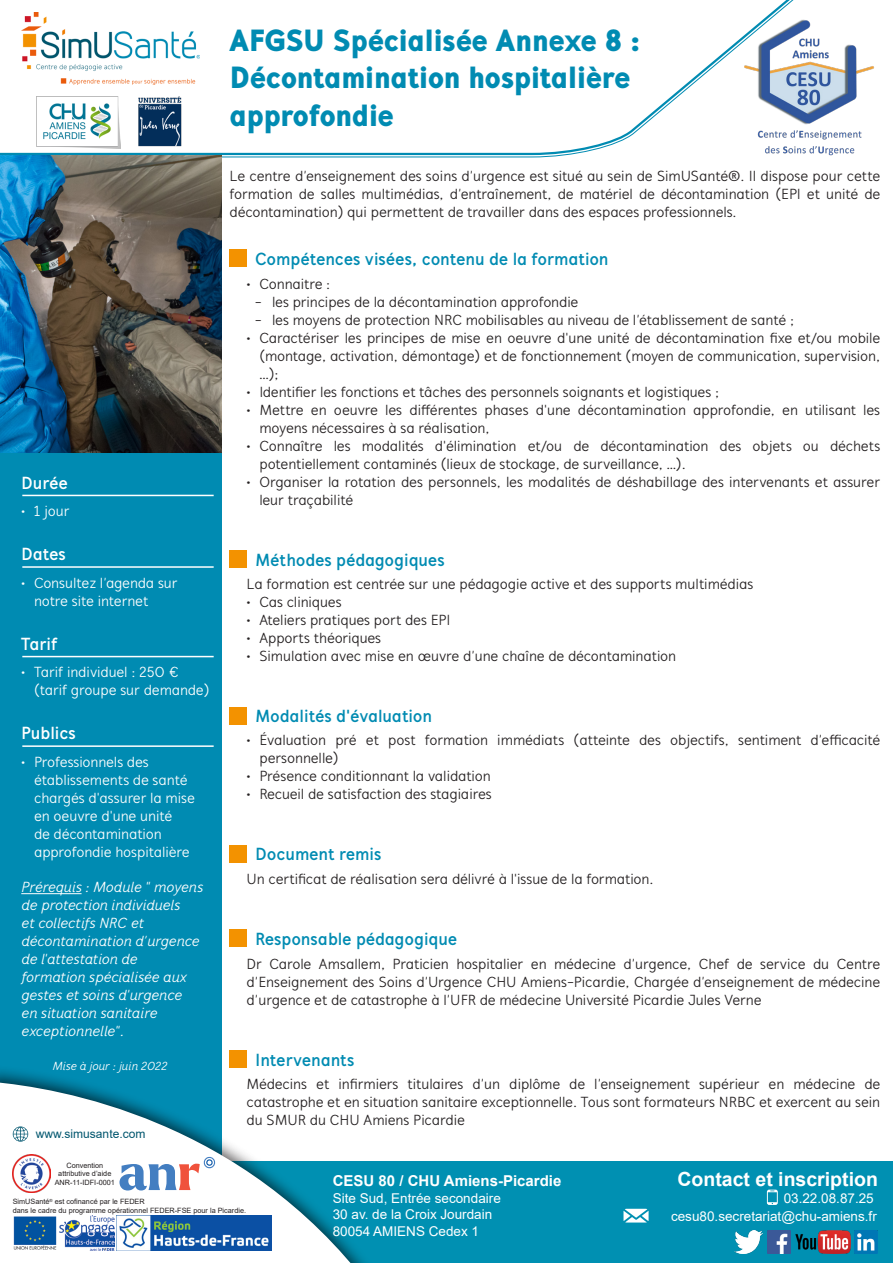
<style>
.page{position:relative;width:893px;height:1263px;background:#fff}
.page>*{position:absolute;margin:0;border:0;box-sizing:border-box;transform-origin:0 0}
.t1{font:900 31.5px/37.8px "Mucho Sans";letter-spacing:-.01em;color:#008bb2}
.t2{font:700 19.5px "Arial";color:#fff}
.t3{font:700 18px "Mucho Sans";letter-spacing:-.005em;color:#008bb2}
.t4{font:700 18px "Mucho Sans";color:#fff}
.t5{font:15px/18px "Mucho Sans";letter-spacing:-.01em;color:#231f20;text-align:justify}
.t6{font:15px/18px "Mucho Sans";letter-spacing:-.005em;color:#fff}
.t7{font:italic 15px/18px "Mucho Sans";color:#fff}
.t8{font:700 15px "Arial";color:#fff}
.t9{font:13.5px/16.5px "Arial";color:#fff;text-align:right}
.t10{font:italic 12px "Mucho Sans";color:#fff}
.t11{font:12px "Arial";color:#00566e}
.t12{font:7.35px/8.7px "Arial";color:#231f20;text-align:center}
</style>
<div class="page">
<div style="left:0;top:14px;width:221px;height:1162px;background:#008bb2"></div>
<div style="left:0;top:1161px;width:893px;height:102px;background:#0090b2"></div>
<div style="left:0;top:1064px;width:382px;height:199px;background:#231f20;opacity:.75"></div>
<svg style="left:0;top:1082px;width:370px;height:181px;fill:#fff"></svg>
<svg style="left:767px;top:1189px;width:11px;height:16px"></svg>
<svg style="left:623px;top:1209px;width:26px;height:13px"></svg>
<img style="left:795px;top:1230px;width:55px;height:23px">
<img style="left:855px;top:1230px;width:23px;height:23px">
<img style="left:734px;top:1230px;width:29px;height:23px">
<img style="left:767px;top:1230px;width:23px;height:23px">
<svg style="left:0;top:0;width:794px;height:156px"></svg>
<img style="left:744px;top:16px;width:130px;height:140px">
<img style="left:13px;top:1154px;width:37px;height:38px">
<svg style="left:119px;top:1156px;width:97px;height:34px;background:#c5c9db"></svg>
<img style="left:13px;top:1216px;width:44px;height:34px">
<img style="left:60px;top:1216px;width:54px;height:34px">
<img style="left:117px;top:1216px;width:155px;height:34px">
<img style="left:13px;top:1126px;width:15px;height:15px">
<img style="left:21px;top:13px;width:178px;height:72px">
<img style="left:37px;top:97px;width:84px;height:51px">
<img style="left:135px;top:96px;width:48px;height:53px">
<hr style="left:22px;top:495px;width:192px;height:1px;background:#fff">
<hr style="left:21px;top:893px;width:61px;height:1px;background:#fff">
<hr style="left:22px;top:745px;width:192px;height:2px;background:#fff">
<div style="left:230px;top:930px;width:17px;height:17px;background:#f39200"></div>
<div style="left:230px;top:1050px;width:17px;height:17px;background:#f39200"></div>
<div style="left:230px;top:250px;width:17px;height:17px;background:#f39200"></div>
<div style="left:230px;top:707px;width:17px;height:17px;background:#f39200"></div>
<div style="left:230px;top:550px;width:17px;height:17px;background:#f39200"></div>
<img style="left:0;top:155px;width:221px;height:298px">
<hr style="left:22px;top:656px;width:192px;height:1px;background:#fff">
<hr style="left:22px;top:566px;width:192px;height:2px;background:#fff">
<div style="left:230px;top:845px;width:17px;height:17px;background:#f39200"></div>
<p class="t1" style="left:230px;top:21px;width:412px">AFGSU Spécialisée Annexe 8 :<br>Décontamination hospitalière approfondie</p>
<p class="t5" style="left:230px;top:167px;width:652px">Le centre d’enseignement des soins d’urgence est situé au sein de SimUSanté®. Il dispose pour cette formation de salles multimédias, d’entraînement, de matériel de décontamination (EPI et unité de décontamination) qui permettent de travailler dans des espaces professionnels.</p>
<p class="t4" style="left:21px;top:472px;width:48px">Durée</p>
<p class="t6" style="left:21px;top:502px;width:50px">• 1 jour</p>
<p class="t4" style="left:21px;top:543px;width:46px">Dates</p>
<p class="t6" style="left:34px;top:573px;width:145px;text-indent:-13px">• Consultez l’agenda sur notre site internet</p>
<p class="t4" style="left:21px;top:633px;width:38px">Tarif</p>
<p class="t6" style="left:34px;top:663px;width:177px;text-indent:-13px">• Tarif individuel : 250 € (tarif groupe sur demande)</p>
<p class="t4" style="left:21px;top:722px;width:56px">Publics</p>
<p class="t6" style="left:34px;top:753px;width:162px;text-indent:-13px">• Professionnels des établissements de santé chargés d'assurer la mise en oeuvre d'une unité<br>de décontamination approfondie hospitalière</p>
<p class="t7" style="left:21px;top:878px;width:183px">Prérequis : Module " moyens de protection individuels<br>et collectifs NRC et décontamination d’urgence de l'attestation de formation spécialisée aux gestes et soins d'urgence<br>en situation sanitaire exceptionnelle".</p>
<p class="t10" style="left:52px;top:1059px;width:116px">Mise à jour : juin 2022</p>
<p class="t11" style="left:36px;top:1126px;width:111px">www.simusante.com</p>
<p class="t3" style="left:255px;top:248px;width:355px">Compétences visées, contenu de la formation</p>
<p class="t5" style="left:247px;top:275px;width:85px">• Connaitre :</p>
<p class="t5" style="left:255px;top:293px;width:325px">- les principes de la décontamination approfondie</p>
<p class="t5" style="left:255px;top:311px;width:540px">- les moyens de protection NRC mobilisables au niveau de l’établissement de santé ;</p>
<p class="t5" style="left:259px;top:329px;width:622px;text-indent:-13px">• Caractériser les principes de mise en oeuvre d'une unité de décontamination fixe et/ou mobile (montage, activation, démontage) et de fonctionnement (moyen de communication, supervision, …);</p>
<p class="t5" style="left:247px;top:383px;width:474px">• Identifier les fonctions et tâches des personnels soignants et logistiques ;</p>
<p class="t5" style="left:259px;top:401px;width:622px;text-indent:-13px">• Mettre en oeuvre les différentes phases d'une décontamination approfondie, en utilisant les moyens nécessaires à sa réalisation,</p>
<p class="t5" style="left:259px;top:437px;width:622px;text-indent:-13px">• Connaître les modalités d'élimination et/ou de décontamination des objets ou déchets potentiellement contaminés (lieux de stockage, de surveillance, …).</p>
<p class="t5" style="left:259px;top:473px;width:622px;text-indent:-13px">• Organiser la rotation des personnels, les modalités de déshabillage des intervenants et assurer leur traçabilité</p>
<p class="t3" style="left:255px;top:549px;width:191px">Méthodes pédagogiques</p>
<p class="t5" style="left:247px;top:575px;width:508px">La formation est centrée sur une pédagogie active et des supports multimédias</p>
<p class="t5" style="left:247px;top:593px;width:97px">• Cas cliniques</p>
<p class="t5" style="left:247px;top:611px;width:205px">• Ateliers pratiques port des EPI</p>
<p class="t5" style="left:247px;top:629px;width:136px">• Apports théoriques</p>
<p class="t5" style="left:247px;top:647px;width:431px">• Simulation avec mise en œuvre d’une chaîne de décontamination</p>
<p class="t3" style="left:255px;top:705px;width:178px">Modalités d'évaluation</p>
<p class="t5" style="left:259px;top:731px;width:622px;text-indent:-13px">• Évaluation pré et post formation immédiats (atteinte des objectifs, sentiment d’efficacité personnelle)</p>
<p class="t5" style="left:247px;top:767px;width:246px">• Présence conditionnant la validation</p>
<p class="t5" style="left:247px;top:785px;width:247px">• Recueil de satisfaction des stagiaires</p>
<p class="t3" style="left:255px;top:843px;width:128px">Document remis</p>
<p class="t5" style="left:247px;top:870px;width:408px">Un certificat de réalisation sera délivré à l'issue de la formation.</p>
<p class="t3" style="left:255px;top:928px;width:203px">Responsable pédagogique</p>
<p class="t5" style="left:247px;top:955px;width:635px">Dr Carole Amsallem, Praticien hospitalier en médecine d’urgence, Chef de service du Centre d’Enseignement des Soins d’Urgence CHU Amiens-Picardie, Chargée d’enseignement de médecine d’urgence et de catastrophe à l’UFR de médecine Université Picardie Jules Verne</p>
<p class="t3" style="left:255px;top:1049px;width:101px">Intervenants</p>
<p class="t5" style="left:247px;top:1075px;width:635px">Médecins et infirmiers titulaires d’un diplôme de l’enseignement supérieur en médecine de catastrophe et en situation sanitaire exceptionnelle. Tous sont formateurs NRBC et exercent au sein du SMUR du CHU Amiens Picardie</p>
<p class="t12" style="left:55px;top:1161px;width:62px">Convention attributive d’aide<br>ANR-11-IDFI-0001</p>
<p class="t12" style="left:13px;top:1197px;width:235px;text-align:left">SimUSanté<sup>®</sup> est cofinancé par le FEDER<br>dans le cadre du programme opérationnel FEDER-FSE pour la Picardie.</p>
<p class="t8" style="left:333px;top:1170px;width:230px">CESU 80 / CHU Amiens-Picardie</p>
<p class="t9" style="left:333px;top:1189px;width:170px;text-align:left">Site Sud, Entrée secondaire<br>30 av. de la Croix Jourdain<br>80054 AMIENS Cedex 1</p>
<p class="t2" style="left:677px;top:1165px;width:202px">Contact et inscription</p>
<p class="t9" style="left:671px;top:1188px;width:207px;line-height:18.5px">03.22.08.87.25 cesu80.secretariat@chu-amiens.fr</p>
</div>
